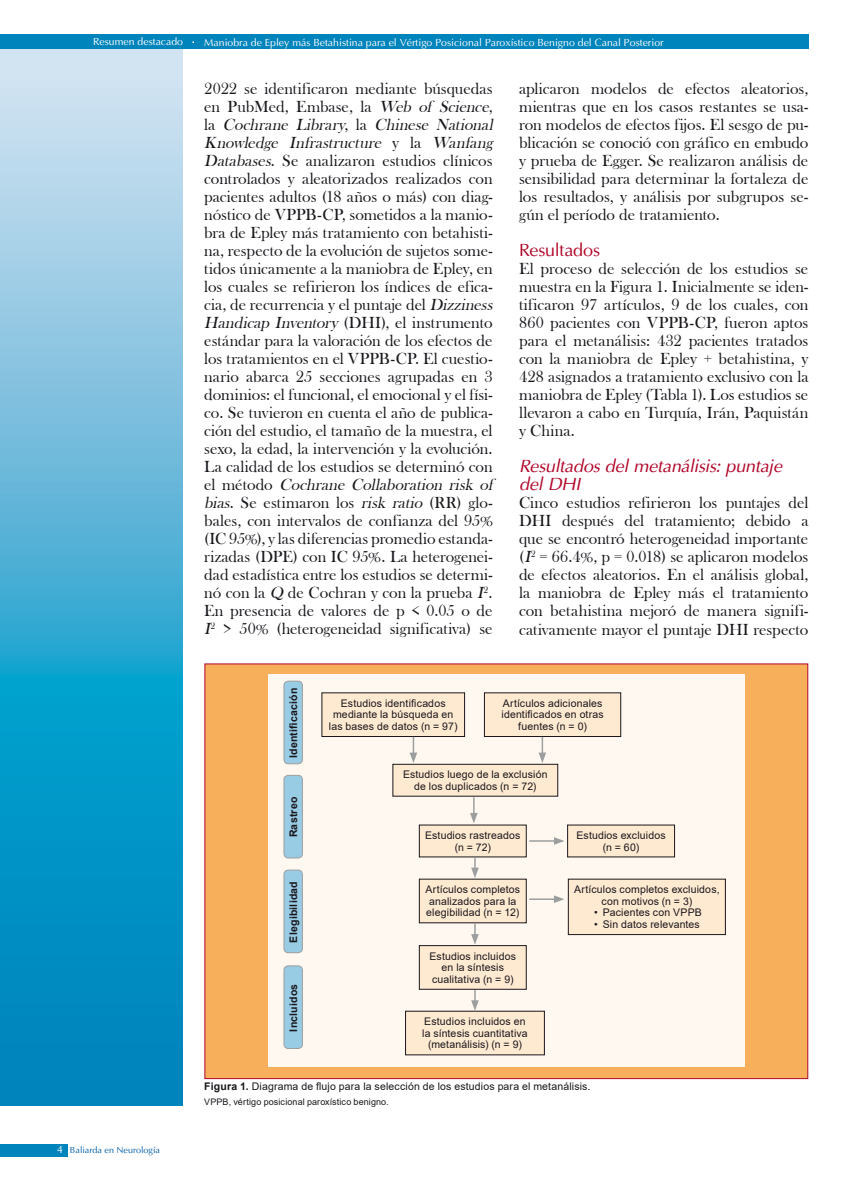
<style>
.page{position:relative;width:851px;height:1191px;background:#fff}
.page>*{position:absolute;margin:0;border:0;box-sizing:border-box;transform-origin:0 0}
.t1{font:italic 18px/18px "Ottawa";letter-spacing:-.015em;color:#b00427}
.t2{font:18px "Ottawa Plain";letter-spacing:-.01em;color:#b00427}
.t3{font:16.5px/18px "Bask Old Face";color:#1a171c;text-align:justify}
.t4{font:10.5px/11.6px "Arial";letter-spacing:.015em;color:#1a171c;text-align:center}
.t5{font:10.5px "Ottawa Plain";color:#fff}
.t6{font:700 10.5px "Arial";letter-spacing:.02em;color:#1a171c}
.t7{font:9px "Arial";letter-spacing:.01em;color:#1a171c}
.t8{font:9px "Ottawa Plain";color:#005da8}
.s1{font-style:italic}
.s2{font-weight:700}
</style>
<div class="page">
<svg style="left:0;top:49px;width:183px;height:1057px;background:#4eafd5"></svg>
<div style="left:0;top:34px;width:808px;height:15px;background:#0084bc"></div>
<div style="left:0;top:1143px;width:68px;height:13px;background:#0084bc"></div>
<div style="left:204px;top:663px;width:604px;height:416px;background:#f7af5a;border:1px solid #b00427"></div>
<div style="left:268px;top:674px;width:476px;height:392px;background:#fff8f0"></div>
<div style="left:284px;top:681px;width:18px;height:82px;background:#98cce4;border-radius:4px"></div>
<div style="left:283px;top:681px;width:20px;height:83px;border:1px solid #9d9ea0;border-radius:4px"></div>
<div style="left:284px;top:775px;width:18px;height:83px;background:#98cce4;border-radius:4px"></div>
<div style="left:283px;top:775px;width:20px;height:83px;border:1px solid #9d9ea0;border-radius:4px"></div>
<div style="left:284px;top:870px;width:18px;height:82px;background:#98cce4;border-radius:4px"></div>
<div style="left:283px;top:869px;width:20px;height:84px;border:1px solid #9d9ea0;border-radius:4px"></div>
<div style="left:284px;top:966px;width:18px;height:82px;background:#98cce4;border-radius:4px"></div>
<div style="left:283px;top:965px;width:20px;height:83px;border:1px solid #9d9ea0;border-radius:4px"></div>
<div style="left:322px;top:693px;width:142px;height:43px;background:#fee9d1"></div>
<div style="left:321px;top:692px;width:144px;height:45px;border:1px solid #1a171c"></div>
<div style="left:393px;top:764px;width:164px;height:32px;background:#fee9d1"></div>
<div style="left:392px;top:764px;width:166px;height:32px;border:1px solid #1a171c"></div>
<div style="left:419px;top:825px;width:107px;height:32px;background:#fee9d1"></div>
<div style="left:419px;top:879px;width:107px;height:43px;background:#fee9d1"></div>
<div style="left:419px;top:945px;width:107px;height:44px;background:#fee9d1"></div>
<div style="left:419px;top:945px;width:107px;height:44px;border:1px solid #1a171c"></div>
<div style="left:405px;top:1011px;width:139px;height:43px;background:#fee9d1"></div>
<div style="left:568px;top:879px;width:157px;height:55px;background:#fee9d1"></div>
<div style="left:568px;top:878px;width:157px;height:57px;border:1px solid #1a171c"></div>
<div style="left:567px;top:825px;width:107px;height:32px;background:#fee9d1"></div>
<div style="left:484px;top:693px;width:136px;height:43px;background:#fee9d1"></div>
<div style="left:484px;top:692px;width:137px;height:45px;border:1px solid #1a171c"></div>
<svg style="left:409px;top:737px;width:8px;height:26px"></svg>
<svg style="left:471px;top:857px;width:7px;height:21px"></svg>
<svg style="left:471px;top:923px;width:7px;height:21px"></svg>
<svg style="left:471px;top:990px;width:7px;height:20px"></svg>
<svg style="left:470px;top:797px;width:7px;height:26px"></svg>
<svg style="left:529px;top:837px;width:35px;height:8px"></svg>
<hr style="left:529px;top:898px;width:27px;height:2px;background:#9d9ea0">
<svg style="left:554px;top:895px;width:10px;height:8px"></svg>
<svg style="left:538px;top:737px;width:8px;height:26px"></svg>
<p class="t5" style="left:93px;top:35px;width:91px">Resumen destacado</p>
<p class="t5" style="left:57px;top:1143px;width:7px">4</p>
<p class="t8" style="left:70px;top:1145px;width:91px">Baliarda en Neurología</p>
<p class="t5" style="left:204px;top:36px;width:461px">Maniobra de Epley más Betahistina para el Vértigo Posicional Paroxístico Benigno del Canal Posterior</p>
<p class="t3" style="left:204px;top:80px;width:293px;text-align:left">2022 se identificaron mediante búsquedas en PubMed, Embase, la <span class="s1">Web of Science</span>, l a <span class="s1">Cochrane Library</span>, l a <span class="s1">Chinese National Knowledge Infrastructure</span> y l a <span class="s1">Wanfang Databases</span>. Se analizaron estudios clínicos controlados y aleatorizados realizados con pacientes adultos (18 años o más) con diag&shy;nóstico de VPPB-CP, sometidos a la manio&shy;bra de Epley más tratamiento con betahisti&shy;na, respecto de la evolución de sujetos some&shy;tidos únicamente a la maniobra de Epley, en los cuales se refirieron los índices de efica&shy;cia, de recurrencia y el puntaje del <span class="s1">Dizziness Handicap Inventory</span> (DHI), el instrumento estándar para la valoración de los efectos de los tratamientos en el VPPB-CP. El cuestio&shy;nario abarca 25 secciones agrupadas en 3 dominios: el funcional, el emocional y el físi&shy;co. Se tuvieron en cuenta el año de publica&shy;ción del estudio, el tamaño de la muestra, el sexo, la edad, la intervención y la evolución.<br>La calidad de los estudios se determinó con e l m é t o d o <span class="s1">Cochrane Collaboration risk of bias</span>. Se estimaron los <span class="s1">risk ratio</span> (RR) glo&shy;bales, con intervalos de confianza del 95% (IC 95%), y las diferencias promedio estanda&shy;rizadas (DPE) con IC 95%. La heterogenei&shy;dad estadística entre los estudios se determi&shy;nó con la <span class="s1">Q</span>de Cochran y con la prueba <span class="s1">I</span><sup>2</sup>.<br>En presencia de valores de p &lt; 0.05 o de <span class="s1">I</span><sup>2</sup> &gt; 50% (heterogeneidad significativa) se</p>
<p class="t3" style="left:519px;top:80px;width:291px">aplicaron modelos de efectos aleatorios, mientras que en los casos restantes se usa&shy;ron modelos de efectos fijos. El sesgo de pu&shy;blicación se conoció con gráfico en embudo y prueba de Egger. Se realizaron análisis de sensibilidad para determinar la fortaleza de los resultados, y análisis por subgrupos se&shy;gún el período de tratamiento.</p>
<p class="t2" style="left:519px;top:240px;width:82px">Resultados</p>
<p class="t3" style="left:519px;top:260px;width:291px">El proceso de selección de los estudios se muestra en la Figura 1. Inicialmente se iden&shy;tificaron 97 artículos, 9 de los cuales, con 860 pacientes con VPPB-CP, fueron aptos para el metanálisis: 432 pacientes tratados con la maniobra de Epley + betahistina, y 428 asignados a tratamiento exclusivo con la maniobra de Epley (Tabla 1). Los estudios se llevaron a cabo en Turquía, Irán, Paquistán y China.</p>
<p class="t1" style="left:519px;top:457px;width:264px">Resultados del metanálisis: puntaje del DHI</p>
<p class="t3" style="left:519px;top:494px;width:291px">Cinco estudios refirieron los puntajes del DHI después del tratamiento; debido a que se encontró heterogeneidad importante (<span class="s1">I</span><sup>2</sup> = 66.4%, p = 0.018) se aplicaron modelos de efectos aleatorios. En el análisis global, la maniobra de Epley más el tratamiento con betahistina mejoró de manera signifi&shy;cativamente mayor el puntaje DHI respecto</p>
<p class="t6" style="left:286px;top:758px;width:72px;rotate:-90deg">Identificación</p>
<p class="t6" style="left:286px;top:837px;width:42px;rotate:-90deg">Rastreo</p>
<p class="t6" style="left:286px;top:942px;width:63px;rotate:-90deg">Elegibilidad</p>
<p class="t6" style="left:286px;top:1031px;width:49px;rotate:-90deg">Incluidos</p>
<p class="t4" style="left:329px;top:697px;width:130px">Estudios identificados mediante la búsqueda en las bases de datos (n = 97)</p>
<p class="t4" style="left:403px;top:768px;width:146px">Estudios luego de la exclusión de los duplicados (n = 72)</p>
<p class="t4" style="left:425px;top:829px;width:97px">Estudios rastreados (n = 72)</p>
<p class="t4" style="left:425px;top:883px;width:96px;text-align:left">Artículos completos analizados para la elegibilidad (n = 12)</p>
<p class="t4" style="left:429px;top:950px;width:88px">Estudios incluidos en la síntesis cualitativa (n = 9)</p>
<p class="t4" style="left:422px;top:1015px;width:107px">Estudios incluidos en la síntesis cuantitativa (metanálisis) (n = 9)</p>
<p class="t4" style="left:501px;top:697px;width:104px">Artículos adicionales identificados en otras fuentes (n = 0)</p>
<p class="t4" style="left:576px;top:829px;width:91px">Estudios excluidos (n = 60)</p>
<p class="t4" style="left:574px;top:883px;width:147px">Artículos completos excluidos, con motivos (n = 3)</p>
<p class="t4" style="left:594px;top:907px;width:109px">• Pacientes con VPPB</p>
<p class="t4" style="left:594px;top:918px;width:107px">• Sin datos relevantes</p>
<p class="t4" style="left:204px;top:1080px;width:388px"><span class="s2">Figura 1.</span> Diagrama de flujo para la selección de los estudios para el metanálisis.</p>
<p class="t7" style="left:204px;top:1095px;width:186px">VPPB, vértigo posicional paroxístico benigno.</p>
</div>
